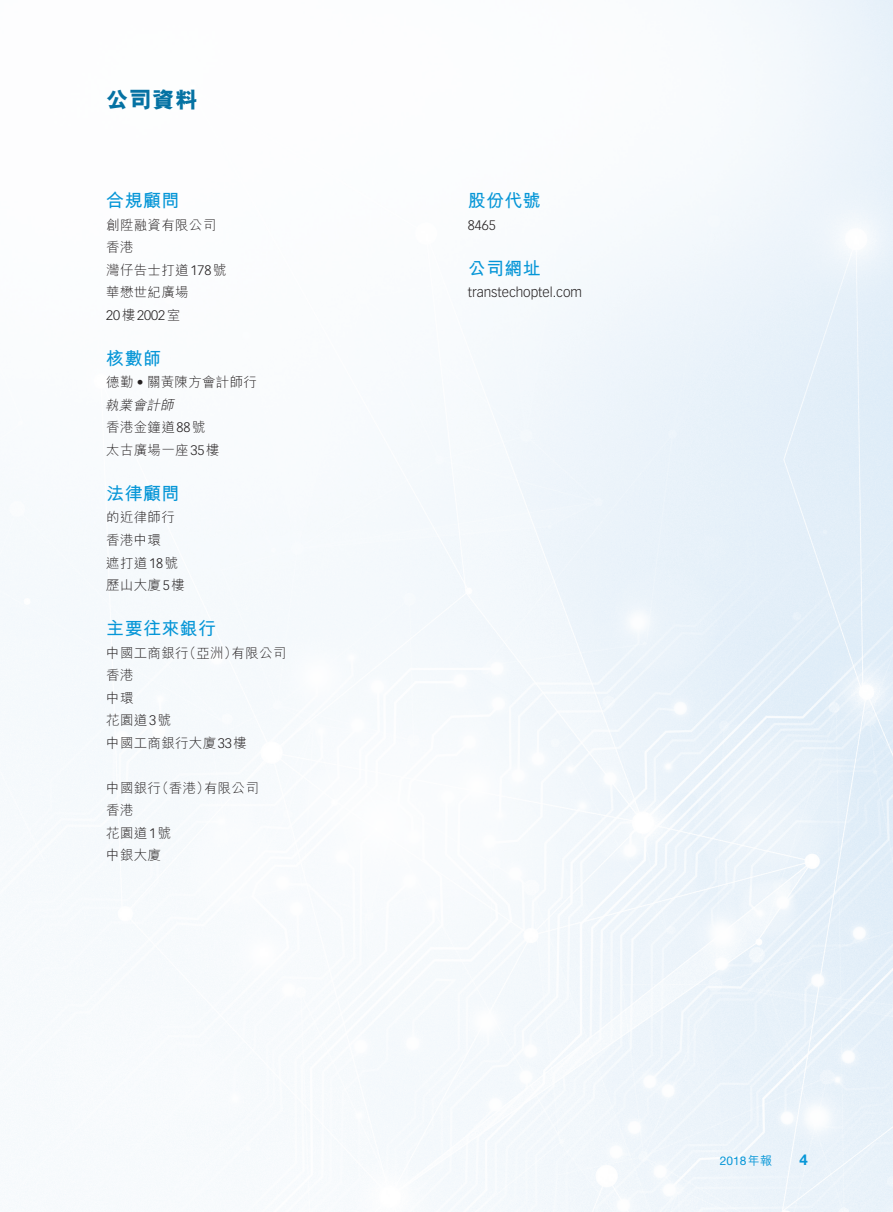
<style>
.page{position:relative;width:893px;height:1212px;background:#fff}
.page>*{position:absolute;margin:0;border:0;box-sizing:border-box;transform-origin:0 0}
.t1{font:800 22.5px "M Hei HK";color:#0572a3}
.t2{font:700 18px "M Hei HK";letter-spacing:.02em;color:#0696d7}
.t3{font:700 15px "Helvetica Neue LT Std";color:#0696d7}
.t4{font:300 13.5px/22.5px "M Hei HK";letter-spacing:.02em;color:#231f20}
.t5{font:300 13.5px "Vectora LT Std";color:#231f20}
.t6{font:12px "Helvetica Neue LT Std";color:#0696d7}
.s1{font-family:"Vectora LT Std"}
.s2{font-family:"M Hei HK"}
.s3{font-style:italic}
.s4{font-family:"M Hei HK";font-weight:500}
</style>
<div class="page">
<img style="left:0;top:0;width:893px;height:1212px">
<h1 class="t1" style="left:106px;top:88px;width:93px">公司資料</h1>
<h2 class="t2" style="left:106px;top:188px;width:75px">合規顧問</h2>
<p class="t4" style="left:106px;top:214px;width:122px">創陞融資有限公司香港<br>灣仔告士打道<span class="s1">178</span>號華懋世紀廣場</p>
<p class="t5" style="left:106px;top:307px;width:76px">20<span class="s2">樓</span>2002<span class="s2">室</span></p>
<h2 class="t2" style="left:106px;top:345px;width:56px">核數師</h2>
<p class="t4" style="left:105px;top:371px;width:153px">德勤 <span class="s1">•</span> 關黃陳方會計師行<span class="s3">執業會計師<br></span>香港金鐘道<span class="s1">88</span>號<br>太古廣場一座<span class="s1">35</span>樓</p>
<h2 class="t2" style="left:106px;top:480px;width:75px">法律顧問</h2>
<p class="t4" style="left:106px;top:506px;width:80px">的近律師行香港中環<br>遮打道<span class="s1">18</span>號歷山大廈<span class="s1">5</span>樓</p>
<h2 class="t2" style="left:106px;top:615px;width:111px">主要往來銀行</h2>
<p class="t4" style="left:232px;top:641px;width:56px">有限公司</p>
<p class="t4" style="left:183px;top:641px;width:56px">（亞洲）</p>
<p class="t4" style="left:106px;top:641px;width:142px">中國工商銀行<br>香港<br>中環<br>花園道<span class="s1">3</span>號<br>中國工商銀行大廈<span class="s1">33</span>樓</p>
<p class="t4" style="left:204px;top:776px;width:56px">有限公司</p>
<p class="t4" style="left:155px;top:776px;width:56px">（香港）</p>
<p class="t4" style="left:106px;top:776px;width:66px">中國銀行香港<br>花園道<span class="s1">1</span>號中銀大廈</p>
<h2 class="t2" style="left:468px;top:188px;width:75px">股份代號</h2>
<p class="t5" style="left:468px;top:217px;width:30px">8465</p>
<h2 class="t2" style="left:468px;top:255px;width:75px">公司網址</h2>
<p class="t5" style="left:468px;top:285px;width:116px">transtechoptel.com</p>
<p class="t6" style="left:720px;top:1153px;width:54px">2018<span class="s4">年報</span></p>
<p class="t3" style="left:800px;top:1150px;width:10px">4</p>
</div>
